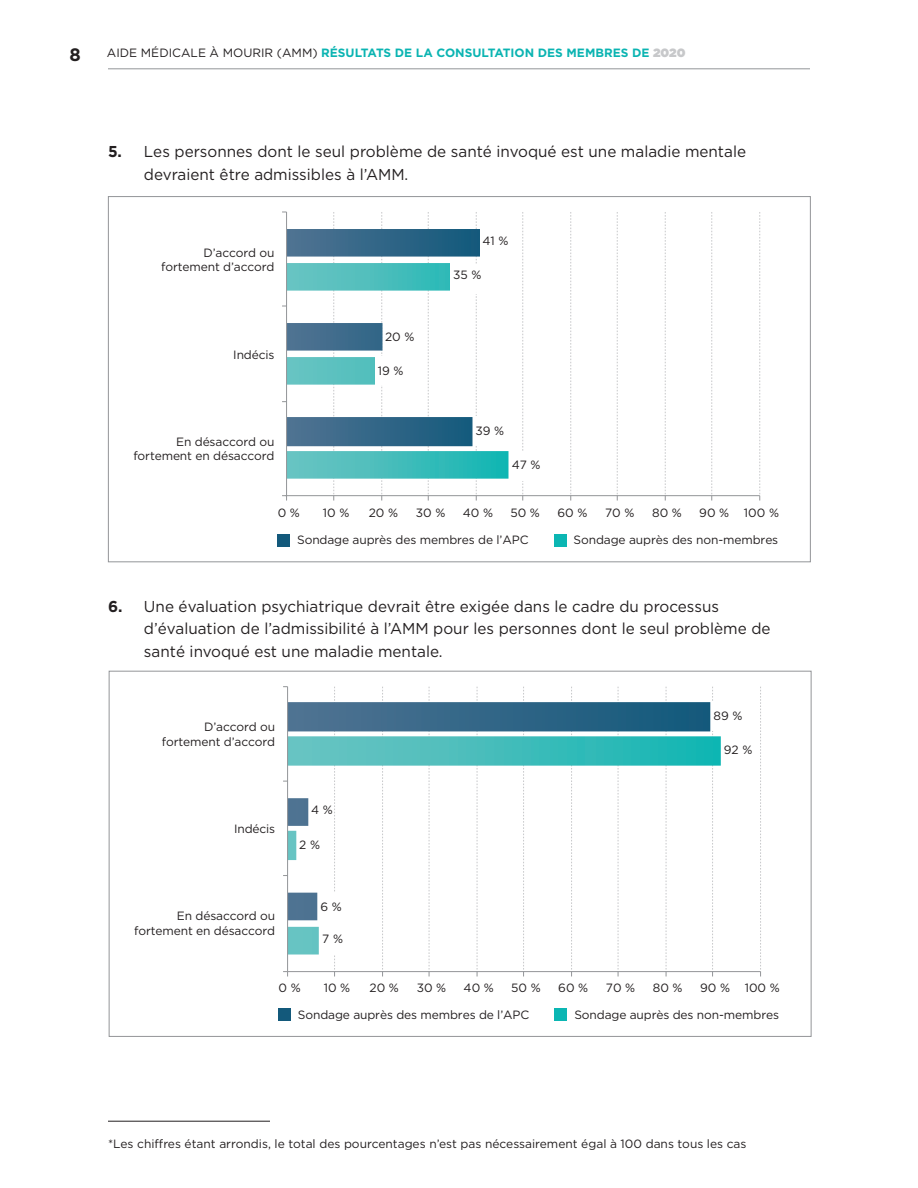
<style>
.page{position:relative;width:918px;height:1188px;background:#fff}
.page>*{position:absolute;margin:0;border:0;box-sizing:border-box;transform-origin:0 0}
.t1{font:700 18px "Gotham HTF";color:#231f20}
.t2{font:15.75px/22.5px "Gotham HTF";color:#231f20}
.t3{font:12px/14.4px "Gotham HTF";letter-spacing:-.01em;color:#231f20;text-align:right}
.t4{font:700 12px "Gotham HTF";color:#0bb4b2}
.s1{font-weight:400;color:#231f20}
.s2{font-weight:900;color:#c7c8ca}
.s3{font-weight:700}
</style>
<div class="page">
<hr style="left:108px;top:68px;width:702px;height:1px;background:#939598">
<svg style="left:480px;top:451px;width:29px;height:28px"></svg>
<hr style="left:285px;top:495px;width:475px;height:1px;background:#939598">
<svg style="left:522px;top:212px;width:1px;height:289px"></svg>
<svg style="left:570px;top:212px;width:1px;height:289px"></svg>
<svg style="left:617px;top:212px;width:1px;height:289px"></svg>
<svg style="left:665px;top:212px;width:1px;height:289px"></svg>
<svg style="left:711px;top:212px;width:1px;height:289px"></svg>
<svg style="left:759px;top:212px;width:1px;height:289px"></svg>
<svg style="left:282px;top:212px;width:198px;height:289px"></svg>
<div style="left:452px;top:265px;width:30px;height:29px;background:#fff"></div>
<div style="left:377px;top:357px;width:30px;height:28px;background:#fff"></div>
<div style="left:511px;top:452px;width:30px;height:29px;background:#fff"></div>
<div style="left:474px;top:416px;width:30px;height:29px;background:#fff"></div>
<div style="left:277px;top:534px;width:13px;height:13px;background:#13597b"></div>
<div style="left:554px;top:534px;width:13px;height:13px;background:#0bb6b3"></div>
<svg style="left:288px;top:736px;width:433px;height:219px"></svg>
<svg style="left:288px;top:702px;width:422px;height:218px"></svg>
<hr style="left:288px;top:971px;width:473px;height:1px;background:#939598">
<svg style="left:334px;top:687px;width:1px;height:289px"></svg>
<svg style="left:382px;top:687px;width:1px;height:289px"></svg>
<svg style="left:429px;top:687px;width:1px;height:289px"></svg>
<svg style="left:477px;top:687px;width:1px;height:289px"></svg>
<svg style="left:523px;top:687px;width:1px;height:289px"></svg>
<svg style="left:571px;top:687px;width:1px;height:289px"></svg>
<svg style="left:618px;top:687px;width:1px;height:289px"></svg>
<svg style="left:666px;top:687px;width:1px;height:289px"></svg>
<svg style="left:712px;top:687px;width:1px;height:289px"></svg>
<svg style="left:760px;top:687px;width:1px;height:289px"></svg>
<hr style="left:287px;top:687px;width:1px;height:285px;background:#939598">
<svg style="left:283px;top:971px;width:5px;height:5px"></svg>
<div style="left:711px;top:702px;width:32px;height:29px;background:#fff"></div>
<div style="left:320px;top:893px;width:32px;height:29px;background:#fff"></div>
<div style="left:320px;top:922px;width:32px;height:33px;background:#fff"></div>
<div style="left:278px;top:1008px;width:13px;height:13px;background:#13597b"></div>
<div style="left:555px;top:1008px;width:12px;height:13px;background:#0bb6b3"></div>
<hr style="left:108px;top:1121px;width:162px;height:1px;background:#231f20">
<h1 class="t1" style="left:70px;top:45px;width:13px">8</h1>
<p class="t4" style="left:107px;top:46px;width:580px"><span class="s1">AIDE MÉDICALE À MOURIR (AMM)</span> RÉSULTATS DE LA CONSULTATION DES MEMBRES DE <span class="s2">2020</span></p>
<h2 class="t2" style="left:144px;top:140px;width:604px;text-indent:-36px"><span class="s3">5.</span> Les personnes dont le seul problème de santé invoqué est une maladie mentale devraient être admissibles à l’AMM.</h2>
<p class="t3" style="left:161px;top:245px;width:115px">D’accord ou fortement d’accord</p>
<p class="t3" style="left:233px;top:347px;width:43px">Indécis</p>
<p class="t3" style="left:133px;top:434px;width:143px">En désaccord ou fortement en désaccord</p>
<p class="t3" style="left:385px;top:329px;width:31px">20 %</p>
<p class="t3" style="left:378px;top:363px;width:27px">19 %</p>
<p class="t3" style="left:482px;top:234px;width:27px">41 %</p>
<p class="t3" style="left:453px;top:268px;width:30px">35 %</p>
<p class="t3" style="left:475px;top:423px;width:30px">39 %</p>
<p class="t3" style="left:512px;top:457px;width:30px">47 %</p>
<p class="t3" style="left:278px;top:506px;width:24px">0 %</p>
<p class="t3" style="left:323px;top:506px;width:28px">10 %</p>
<p class="t3" style="left:369px;top:506px;width:31px">20 %</p>
<p class="t3" style="left:416px;top:506px;width:31px">30 %</p>
<p class="t3" style="left:463px;top:506px;width:32px">40 %</p>
<p class="t3" style="left:510px;top:506px;width:31px">50 %</p>
<p class="t3" style="left:557px;top:506px;width:31px">60 %</p>
<p class="t3" style="left:605px;top:506px;width:31px">70 %</p>
<p class="t3" style="left:652px;top:506px;width:31px">80 %</p>
<p class="t3" style="left:699px;top:506px;width:81px">90 % 100 %</p>
<p class="t3" style="left:297px;top:533px;width:233px">Sondage auprès des membres de l’APC</p>
<p class="t3" style="left:574px;top:533px;width:206px">Sondage auprès des non-membres</p>
<h2 class="t2" style="left:144px;top:595px;width:628px;text-indent:-36px"><span class="s3">6.</span> Une évaluation psychiatrique devrait être exigée dans le cadre du processus d’évaluation de l’admissibilité à l’AMM pour les personnes dont le seul problème de santé invoqué est une maladie mentale.</h2>
<p class="t3" style="left:162px;top:720px;width:115px">D’accord ou fortement d’accord</p>
<p class="t3" style="left:234px;top:822px;width:43px">Indécis</p>
<p class="t3" style="left:134px;top:909px;width:143px">En désaccord ou fortement en désaccord</p>
<p class="t3" style="left:311px;top:803px;width:23px">4 %</p>
<p class="t3" style="left:299px;top:837px;width:22px">2 %</p>
<p class="t3" style="left:321px;top:899px;width:23px">6 %</p>
<p class="t3" style="left:322px;top:931px;width:22px">7 %</p>
<p class="t3" style="left:714px;top:708px;width:30px">89 %</p>
<p class="t3" style="left:724px;top:743px;width:30px">92 %</p>
<p class="t3" style="left:279px;top:980px;width:24px">0 %</p>
<p class="t3" style="left:324px;top:980px;width:28px">10 %</p>
<p class="t3" style="left:370px;top:980px;width:31px">20 %</p>
<p class="t3" style="left:417px;top:980px;width:31px">30 %</p>
<p class="t3" style="left:464px;top:980px;width:32px">40 %</p>
<p class="t3" style="left:511px;top:980px;width:31px">50 %</p>
<p class="t3" style="left:558px;top:980px;width:31px">60 %</p>
<p class="t3" style="left:606px;top:980px;width:31px">70 %</p>
<p class="t3" style="left:653px;top:980px;width:31px">80 %</p>
<p class="t3" style="left:700px;top:980px;width:81px">90 % 100 %</p>
<p class="t3" style="left:298px;top:1007px;width:233px">Sondage auprès des membres de l’APC</p>
<p class="t3" style="left:574px;top:1007px;width:206px">Sondage auprès des non-membres</p>
<p class="t3" style="left:108px;top:1137px;width:640px">*Les chiffres étant arrondis, le total des pourcentages n’est pas nécessairement égal à 100 dans tous les cas</p>
</div>
